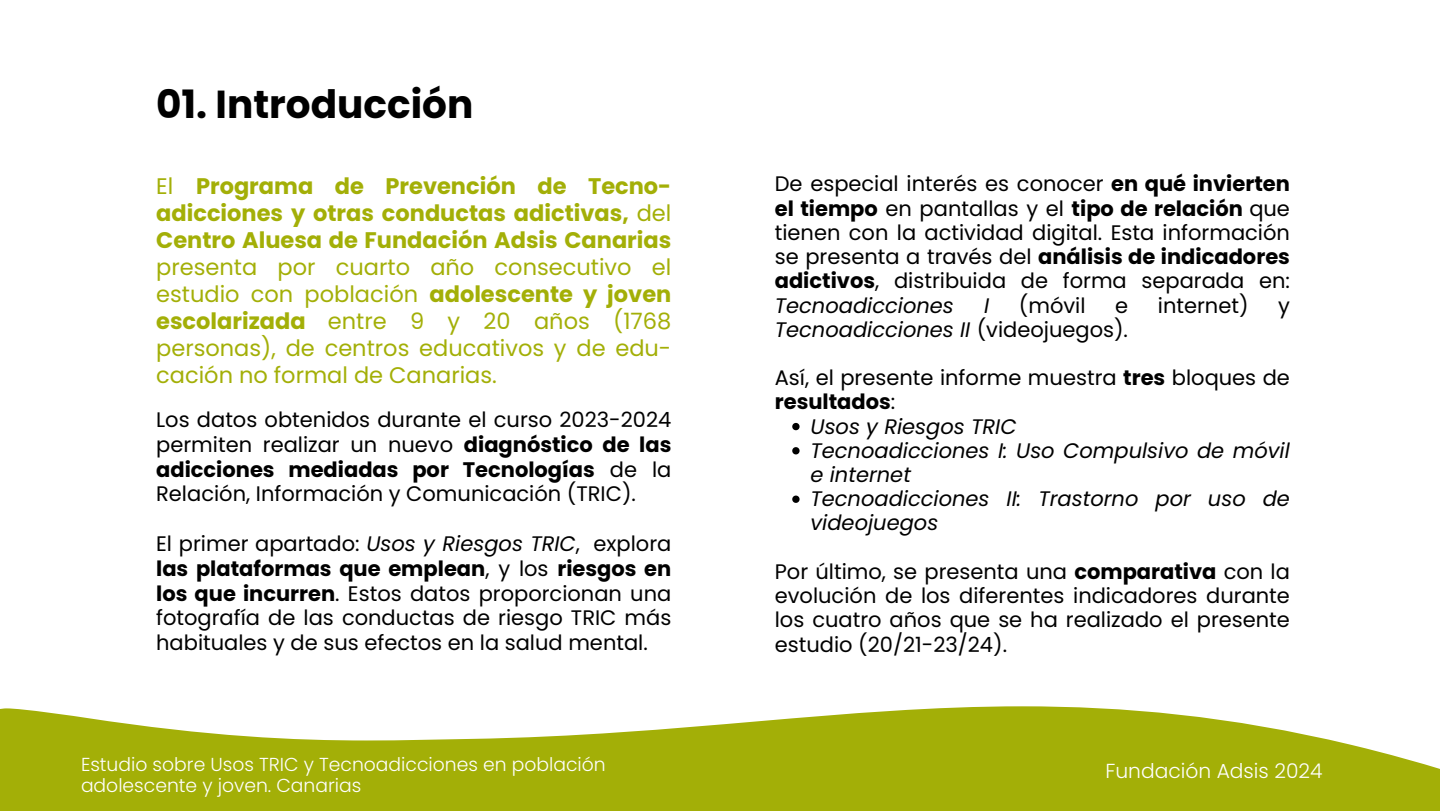
<style>
.page{position:relative;width:1440px;height:811px;background:#fff}
.page>*{position:absolute;margin:0;border:0;box-sizing:border-box;transform-origin:0 0}
.t1{font:700 39px "Poppins";color:#000}
.t2{font:22.5px/27px "Poppins";color:#a3af07;text-align:justify}
.t3{font:700 22.5px/27px "Poppins";color:#a3af07;text-align:justify}
.t4{font:21px/24.2px "Poppins";color:#000;text-align:justify}
.t5{font:italic 21px "Poppins";color:#000}
.t6{font:700 21px "Poppins";color:#000}
.t7{font:300 20.25px "Poppins";color:#fff}
.t8{font:300 18.75px/20.9px "Poppins";color:#fff}
.s1{font-weight:400}
.s2{font-weight:700}
.s3{font-style:italic}
.s4{font-style:normal}
</style>
<div class="page">
<svg style="left:0;top:706px;width:1440px;height:104px;fill:#a3af07"></svg>
<svg style="left:792px;top:422px;width:8px;height:8px"></svg>
<svg style="left:792px;top:447px;width:8px;height:7px"></svg>
<svg style="left:792px;top:495px;width:8px;height:7px"></svg>
<h1 class="t1" style="left:156px;top:77px;width:319px">01. Introducción</h1>
<p class="t3" style="left:156px;top:172px;width:517px"><span class="s1">El</span> Programa de Prevención de Tecno&shy;adicciones y otras conductas adictivas, <span class="s1">del </span>Centro Aluesa de Fundación Adsis Canarias</p>
<p class="t2" style="left:156px;top:253px;width:517px">presenta por cuarto año consecutivo el estudio con población <span class="s2">adolescente y joven escolarizada</span> entre 9 y 20 años (1768 personas), de centros educativos y de edu&shy;cación no formal de Canarias.</p>
<p class="t4" style="left:156px;top:407px;width:517px;line-height:24.8px">Los datos obtenidos durante el curso 2023-2024 permiten realizar un nuevo <span class="s2">diagnóstico de las adicciones mediadas por Tecnologías</span> de la Relación, Información y Comunicación (TRIC).</p>
<p class="t4" style="left:156px;top:531px;width:517px;line-height:24.8px">El primer apartado: <span class="s3">Usos y Riesgos TRIC</span>, explora <span class="s2">las plataformas que emplean</span>, y los <span class="s2">riesgos en los que incurren</span>. Estos datos proporcionan una fotografía de las conductas de riesgo TRIC más habituales y de sus efectos en la salud mental.</p>
<p class="t8" style="left:81px;top:753px;width:526px">Estudio sobre Usos TRIC y Tecnoadicciones en población adolescente y joven. Canarias</p>
<p class="t4" style="left:775px;top:172px;width:517px">De especial interés es conocer <span class="s2">en qué invierten el tiempo</span> en pantallas y el <span class="s2">tipo de relación</span> que tienen con la actividad digital. Esta información se presenta a través del <span class="s2">análisis de indicadores adictivos</span>, distribuida de forma separada en:<br><span class="s3">Tecnoadicciones</span></p>
<p class="t5" style="left:984px;top:290px;width:7px">I</p>
<p class="t4" style="left:1019px;top:293px;width:68px">(móvil</p>
<p class="t4" style="left:1115px;top:293px;width:15px">e</p>
<p class="t4" style="left:1158px;top:293px;width:92px">internet)</p>
<p class="t4" style="left:1278px;top:293px;width:13px">y</p>
<p class="t5" style="left:775px;top:314px;width:355px">Tecnoadicciones II <span class="s4">(videojuegos).</span></p>
<p class="t4" style="left:775px;top:365px;width:517px">Así, el presente informe muestra <span class="s2">tres</span> bloques de</p>
<p class="t6" style="left:775px;top:387px;width:122px">resultados<span class="s1">:</span></p>
<p class="t5" style="left:811px;top:411px;width:208px">Usos y Riesgos TRIC</p>
<p class="t5" style="left:811px;top:435px;width:481px">Tecnoadicciones I: Uso Compulsivo de móvil</p>
<p class="t5" style="left:811px;top:459px;width:102px">e internet</p>
<p class="t5" style="left:811px;top:484px;width:481px">Tecnoadicciones II: Trastorno por uso de</p>
<p class="t5" style="left:811px;top:508px;width:129px">videojuegos</p>
<p class="t4" style="left:775px;top:559px;width:517px">Por último, se presenta una <span class="s2">comparativa</span> con la evolución de los diferentes indicadores durante los cuatro años que se ha realizado el presente estudio (20/21-23/24).</p>
<p class="t7" style="left:1105px;top:756px;width:219px">Fundación Adsis 2024</p>
</div>
